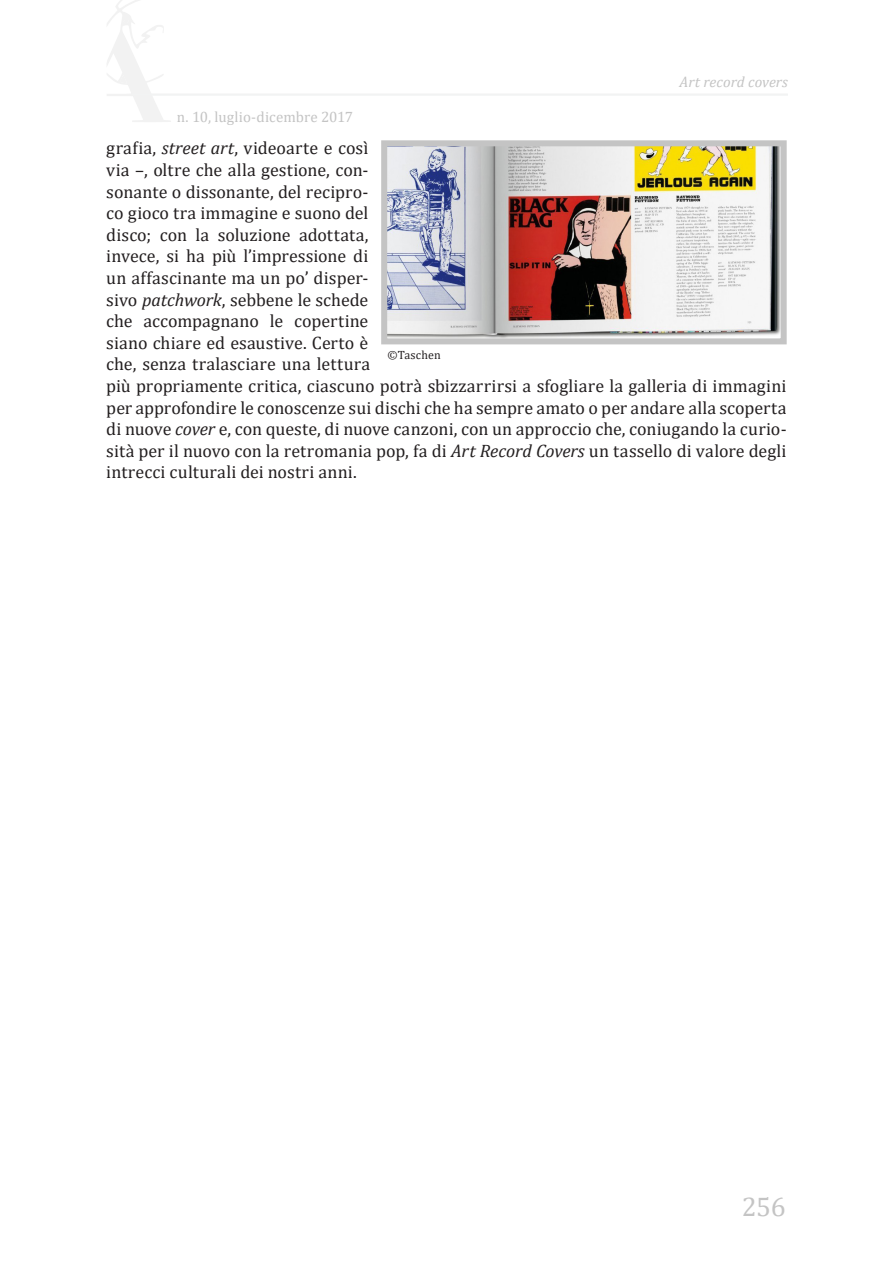
<style>
.page{position:relative;width:893px;height:1263px;background:#fff}
.page>*{position:absolute;margin:0;border:0;box-sizing:border-box;transform-origin:0 0}
.Numero_pagina{font:27px "Cambria";color:#c4c4c4}
.Corpo{font:18px/21.6px "Cambria";letter-spacing:.005em;color:#231f20}
.t1{font:15px "Cambria";color:#c4c4c4}
.t2{font:italic 15px "Cambria";letter-spacing:.005em;color:#c4c4c4}
.Didascalia{font:12px "Cambria";letter-spacing:.01em;color:#231f20}
.s1{font-style:italic}
</style>
<div class="page">
<svg style="left:107px;top:0;width:64px;height:122px"></svg>
<hr style="left:131px;top:93px;width:657px;height:3px;background:#f2f3f3">
<img style="left:388px;top:147px;width:392px;height:190px">
<div style="left:381px;top:140px;width:406px;height:204px;border:6px solid #c4c4c4"></div>
<p class="t1" style="left:177px;top:108px;width:178px">n. 10, luglio-dicembre 2017</p>
<p class="t2" style="left:679px;top:71px;width:110px">Art record covers</p>
<p class="Corpo" style="left:106px;top:137px;width:682px">grafia, <span class="s1">street art</span>, videoarte e così<br>via –, oltre che alla gestione, con-<br>sonante o dissonante, del recipro-<br>co gioco tra immagine e suono del<br>disco; con la soluzione adottata,<br>invece, si ha più l’impressione di<br>un affascinante ma un po’ disper-<br>sivo <span class="s1">patchwork</span>, sebbene le schede<br>che accompagnano le copertine<br>siano chiare ed esaustive. Certo è<br>che, senza tralasciare una lettura<br>più propriamente critica, ciascuno potrà sbizzarrirsi a sfogliare la galleria di immagini per approfondire le conoscenze sui dischi che ha sempre amato o per andare alla scoperta di nuove <span class="s1">cover</span> e, con queste, di nuove canzoni, con un approccio che, coniugando la curio&shy;sità per il nuovo con la retromania pop, fa di <span class="s1">Art Record Covers</span> un tassello di valore degli intrecci culturali dei nostri anni.</p>
<p class="Didascalia" style="left:387px;top:348px;width:55px">©Taschen</p>
<p class="Numero_pagina" style="left:742px;top:1191px;width:45px">256</p>
</div>
